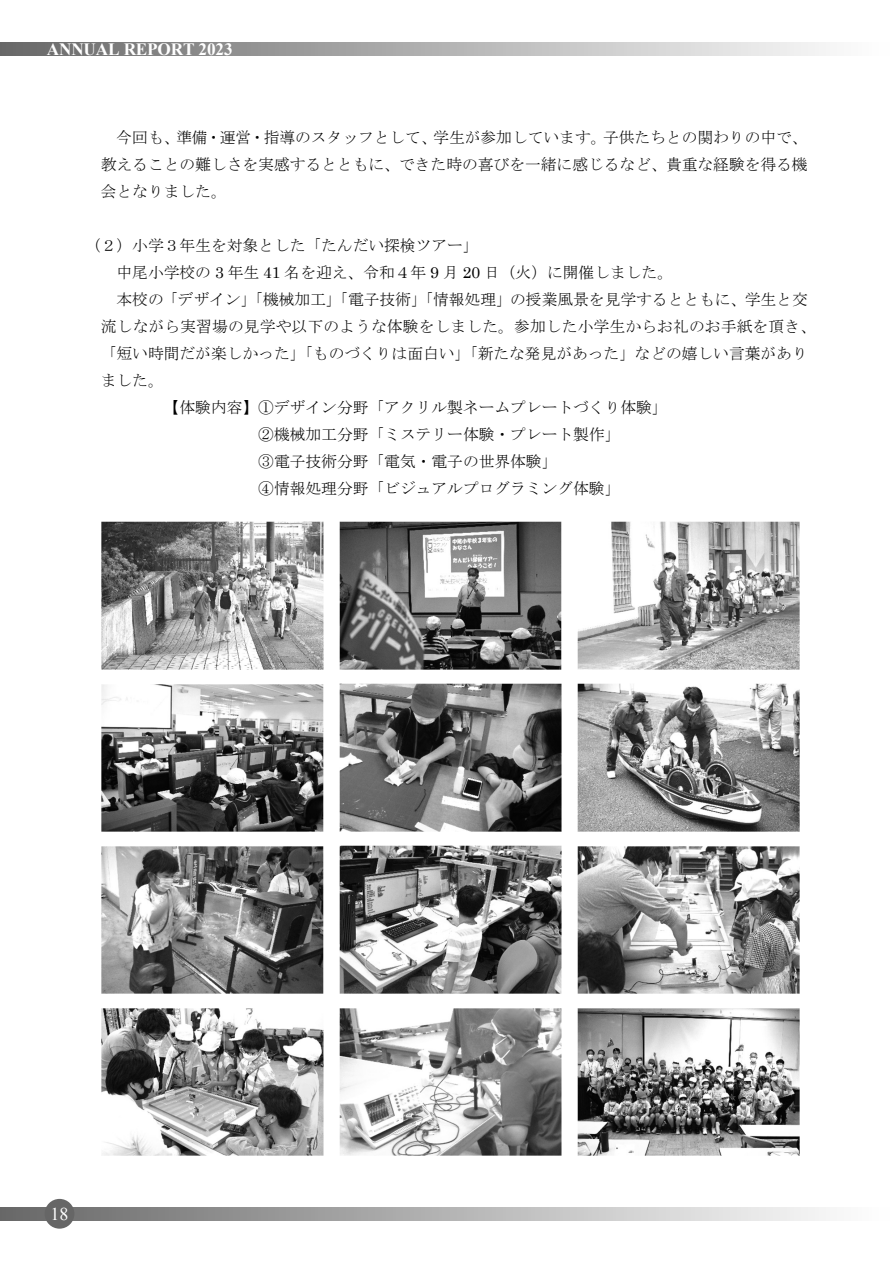
<style>
.page{position:relative;width:893px;height:1263px;background:#fff}
.page>*{position:absolute;margin:0;border:0;box-sizing:border-box;transform-origin:0 0}
.t1{font:18px "Times New Roman";color:#fff}
.t2{font:700 17.25px "Times New Roman";letter-spacing:-.01em;color:#fff}
.t3{font:15.75px/27px "MS Mincho";color:#000;text-align:justify}
.s1{font-family:"Century"}
</style>
<div class="page">
<svg style="left:0;top:43px;width:826px;height:13px;background:#aeaeae"></svg>
<svg style="left:0;top:1207px;width:826px;height:13px;background:#b0b0b0"></svg>
<div style="left:45px;top:1199px;width:29px;height:30px;background:#666;border-radius:50%"></div>
<img style="left:102px;top:522px;width:221px;height:148px">
<img style="left:339px;top:522px;width:223px;height:148px">
<img style="left:578px;top:522px;width:222px;height:148px">
<img style="left:102px;top:684px;width:221px;height:148px">
<img style="left:339px;top:684px;width:223px;height:148px">
<img style="left:578px;top:684px;width:222px;height:148px">
<img style="left:102px;top:846px;width:221px;height:148px">
<img style="left:339px;top:846px;width:223px;height:148px">
<img style="left:578px;top:846px;width:222px;height:148px">
<img style="left:102px;top:1008px;width:221px;height:148px">
<img style="left:339px;top:1008px;width:223px;height:148px">
<img style="left:578px;top:1008px;width:222px;height:148px">
<p class="t2" style="left:47px;top:37px;width:187px">ANNUAL REPORT 2023</p>
<p class="t3" style="left:101px;top:123px;width:708px;text-indent:16px">今回も、準備・運営・指導のスタッフとして、学生が参加しています。子供たちとの関わりの中で、教えることの難しさを実感するとともに、できた時の喜びを一緒に感じるなど、貴重な経験を得る機会となりました。</p>
<p class="t3" style="left:85px;top:231px;width:395px">（２）小学３年生を対象とした「たんだい探検ツアー」</p>
<p class="t3" style="left:117px;top:258px;width:558px">中尾小学校の <span class="s1">3</span> 年生 <span class="s1">41</span> 名を迎え、令和４年 <span class="s1">9</span> 月 <span class="s1">20</span> 日（火）に開催しました。</p>
<p class="t3" style="left:117px;top:285px;width:693px">本校の「デザイン」「機械加工」「電子技術」「情報処理」の授業風景を見学するとともに、学生と交</p>
<p class="t3" style="left:101px;top:312px;width:717px">流しながら実習場の見学や以下のような体験をしました。参加した小学生からお礼のお手紙を頂き、</p>
<p class="t3" style="left:101px;top:339px;width:708px">「短い時間だが楽しかった」「ものづくりは面白い」「新たな発見があった」などの嬉しい言葉があり</p>
<p class="t3" style="left:101px;top:366px;width:64px">ました。</p>
<p class="t3" style="left:164px;top:393px;width:505px">【体験内容】①デザイン分野「アクリル製ネームプレートづくり体験」</p>
<p class="t3" style="left:258px;top:420px;width:364px">②機械加工分野「ミステリー体験・プレート製作」</p>
<p class="t3" style="left:258px;top:447px;width:301px">③電子技術分野「電気・電子の世界体験」</p>
<p class="t3" style="left:258px;top:474px;width:364px">④情報処理分野「ビジュアルプログラミング体験」</p>
<p class="t1" style="left:51px;top:1201px;width:19px">18</p>
</div>
